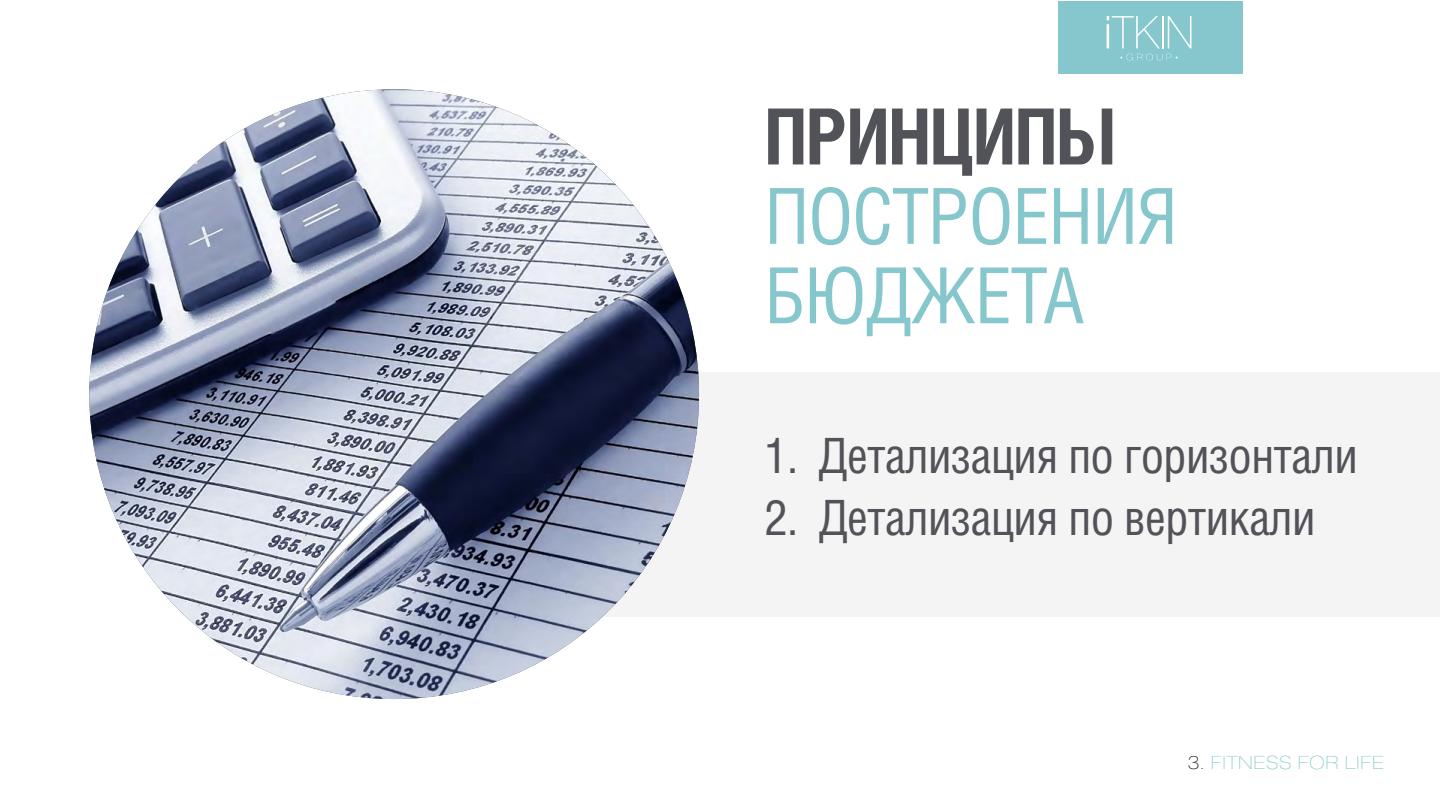
<style>
.page{position:relative;width:1440px;height:810px;background:#fff}
.page>*{position:absolute;margin:0;border:0;box-sizing:border-box;transform-origin:0 0}
.t1{font:77.47px/79.4px "Helios Cond C";letter-spacing:-.02em;color:#85c7cc}
.t2{font:700 77.47px "Helios Cond C";letter-spacing:-.02em;color:#525259}
.t3{font:48.75px "Helios Cond C";letter-spacing:-.02em;color:#525259}
.t4{font:100 18px "Helios Ext";color:#85c7cc}
.s1{color:#000}
</style>
<div class="page">
<div style="left:1059px;top:1px;width:184px;height:73px;background:#85c7cc"></div>
<svg style="left:1107px;top:16px;width:53px;height:32px"></svg>
<hr style="left:1162px;top:16px;width:2px;height:32px;background:#fff">
<svg style="left:1168px;top:16px;width:23px;height:32px"></svg>
<svg style="left:1120px;top:54px;width:58px;height:6px"></svg>
<div style="left:468px;top:372px;width:972px;height:245px;background:#f4f4f4"></div>
<img style="left:89px;top:89px;width:610px;height:610px;border-radius:305px">
<h1 class="t2" style="left:764px;top:90px;width:353px">ПРИНЦИПЫ</h1>
<h1 class="t1" style="left:764px;top:175px;width:415px">ПОСТРОЕНИЯ<br>БЮДЖЕТА</h1>
<p class="t3" style="left:764px;top:427px;width:595px">1. Детализация по горизонтали</p>
<p class="t3" style="left:764px;top:488px;width:553px">2. Детализация по вертикали</p>
<p class="t4" style="left:1188px;top:751px;width:198px"><span class="s1">3.</span> FITNESS FOR LIFE</p>
</div>
